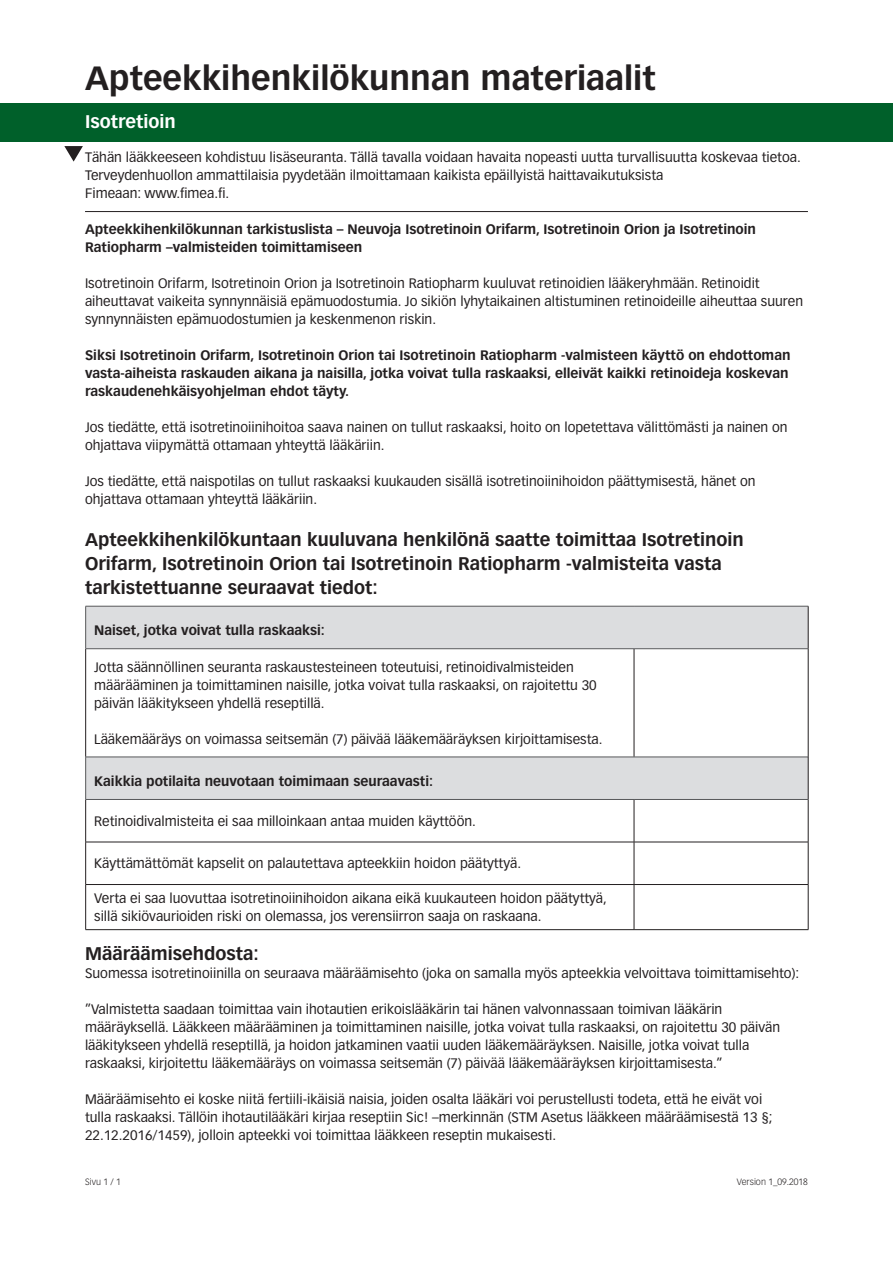
<style>
.page{position:relative;width:893px;height:1263px;background:#fff}
.page>*{position:absolute;margin:0;border:0;box-sizing:border-box;transform-origin:0 0}
.t1{font:700 33px "Vectora LH";color:#231f20}
.t2{font:700 18px/24px "Vectora LH";color:#231f20}
.t3{font:700 18px "Vectora LH";color:#fff}
.t4{font:13.5px/18px "Vectora LH";color:#231f20}
.t5{font:700 13.5px/18px "Vectora LH";color:#231f20}
.t6{font:300 9px "Vectora LH";color:#231f20}
</style>
<div class="page">
<hr style="left:85px;top:211px;width:723px;height:1px;background:#231f20">
<div style="left:86px;top:607px;width:722px;height:41px;background:#dcdddf"></div>
<svg style="left:86px;top:649px;width:722px;height:280px"></svg>
<hr style="left:85px;top:649px;width:1px;height:108px;background:#231f20">
<hr style="left:634px;top:649px;width:1px;height:108px;background:#231f20">
<hr style="left:808px;top:649px;width:1px;height:108px;background:#231f20">
<hr style="left:85px;top:800px;width:1px;height:42px;background:#231f20">
<hr style="left:634px;top:800px;width:1px;height:42px;background:#231f20">
<hr style="left:808px;top:799px;width:1px;height:43px;background:#231f20">
<hr style="left:85px;top:842px;width:549px;height:1px;background:#231f20">
<hr style="left:85px;top:842px;width:1px;height:42px;background:#231f20">
<hr style="left:634px;top:842px;width:174px;height:1px;background:#231f20">
<hr style="left:634px;top:842px;width:1px;height:42px;background:#231f20">
<hr style="left:808px;top:842px;width:1px;height:42px;background:#231f20">
<hr style="left:634px;top:884px;width:174px;height:1px;background:#231f20">
<hr style="left:808px;top:885px;width:1px;height:44px;background:#231f20">
<hr style="left:634px;top:929px;width:174px;height:1px;background:#231f20">
<hr style="left:85px;top:884px;width:549px;height:1px;background:#231f20">
<hr style="left:85px;top:885px;width:1px;height:44px;background:#231f20">
<hr style="left:634px;top:885px;width:1px;height:44px;background:#231f20">
<hr style="left:85px;top:929px;width:549px;height:1px;background:#231f20">
<hr style="left:85px;top:606px;width:1px;height:42px;background:#57585a">
<hr style="left:85px;top:606px;width:549px;height:1px;background:#57585a">
<hr style="left:634px;top:606px;width:174px;height:1px;background:#57585a">
<hr style="left:808px;top:606px;width:1px;height:43px;background:#231f20">
<hr style="left:85px;top:648px;width:549px;height:1px;background:#57585a">
<hr style="left:634px;top:648px;width:174px;height:1px;background:#57585a">
<hr style="left:85px;top:757px;width:1px;height:42px;background:#57585a">
<hr style="left:85px;top:757px;width:549px;height:1px;background:#57585a">
<hr style="left:634px;top:757px;width:174px;height:1px;background:#57585a">
<hr style="left:808px;top:757px;width:1px;height:42px;background:#231f20">
<hr style="left:85px;top:799px;width:549px;height:1px;background:#57585a">
<hr style="left:634px;top:799px;width:174px;height:1px;background:#57585a">
<div style="left:0;top:103px;width:893px;height:38px;background:#00602a"></div>
<svg style="left:64px;top:146px;width:19px;height:16px"></svg>
<h1 class="t1" style="left:85px;top:58px;width:572px">Apteekkihenkilökunnan materiaalit</h1>
<h2 class="t3" style="left:85px;top:111px;width:92px">Isotretioin</h2>
<p class="t4" style="left:85px;top:148px;width:717px">Tähän lääkkeeseen kohdistuu lisäseuranta. Tällä tavalla voidaan havaita nopeasti uutta turvallisuutta koskevaa tietoa.<br>Terveydenhuollon ammattilaisia pyydetään ilmoittamaan kaikista epäillyistä haittavaikutuksista<br>Fimeaan: www.fimea.fi.</p>
<p class="t5" style="left:85px;top:220px;width:673px">Apteekkihenkilökunnan tarkistuslista – Neuvoja Isotretinoin Orifarm, Isotretinoin Orion ja Isotretinoin<br>Ratiopharm –valmisteiden toimittamiseen</p>
<p class="t4" style="left:85px;top:274px;width:720px">Isotretinoin Orifarm, Isotretinoin Orion ja Isotretinoin Ratiopharm kuuluvat retinoidien lääkeryhmään. Retinoidit aiheuttavat vaikeita synnynnäisiä epämuodostumia. Jo sikiön lyhytaikainen altistuminen retinoideille aiheuttaa suuren synnynnäisten epämuodostumien ja keskenmenon riskin.</p>
<p class="t5" style="left:85px;top:346px;width:707px">Siksi Isotretinoin Orifarm, Isotretinoin Orion tai Isotretinoin Ratiopharm -valmisteen käyttö on ehdottoman vasta-aiheista raskauden aikana ja naisilla, jotka voivat tulla raskaaksi, elleivät kaikki retinoideja koskevan raskaudenehkäisyohjelman ehdot täyty.</p>
<p class="t4" style="left:85px;top:418px;width:704px">Jos tiedätte, että isotretinoiinihoitoa saava nainen on tullut raskaaksi, hoito on lopetettava välittömästi ja nainen on ohjattava viipymättä ottamaan yhteyttä lääkäriin.</p>
<p class="t4" style="left:85px;top:472px;width:672px">Jos tiedätte, että naispotilas on tullut raskaaksi kuukauden sisällä isotretinoiinihoidon päättymisestä, hänet on ohjattava ottamaan yhteyttä lääkäriin.</p>
<h2 class="t2" style="left:85px;top:528px;width:660px">Apteekkihenkilökuntaan kuuluvana henkilönä saatte toimittaa Isotretinoin<br>Orifarm, Isotretinoin Orion tai Isotretinoin Ratiopharm -valmisteita vasta tarkistettuanne seuraavat tiedot:</h2>
<p class="t5" style="left:94px;top:621px;width:232px">Naiset, jotka voivat tulla raskaaksi:</p>
<p class="t4" style="left:94px;top:658px;width:504px">Jotta säännöllinen seuranta raskaustesteineen toteutuisi, retinoidivalmisteiden määrääminen ja toimittaminen naisille, jotka voivat tulla raskaaksi, on rajoitettu 30 päivän lääkitykseen yhdellä reseptillä.</p>
<p class="t4" style="left:94px;top:730px;width:510px">Lääkemääräys on voimassa seitsemän (7) päivää lääkemääräyksen kirjoittamisesta.</p>
<p class="t5" style="left:94px;top:772px;width:341px">Kaikkia potilaita neuvotaan toimimaan seuraavasti:</p>
<p class="t4" style="left:94px;top:812px;width:383px">Retinoidivalmisteita ei saa milloinkaan antaa muiden käyttöön.</p>
<p class="t4" style="left:94px;top:855px;width:428px">Käyttämättömät kapselit on palautettava apteekkiin hoidon päätyttyä.</p>
<p class="t4" style="left:94px;top:889px;width:514px">Verta ei saa luovuttaa isotretinoiinihoidon aikana eikä kuukauteen hoidon päätyttyä, sillä sikiövaurioiden riski on olemassa, jos verensiirron saaja on raskaana.</p>
<h2 class="t2" style="left:85px;top:942px;width:175px">Määräämisehdosta:</h2>
<p class="t4" style="left:85px;top:964px;width:716px">Suomessa isotretinoiinilla on seuraava määräämisehto (joka on samalla myös apteekkia velvoittava toimittamisehto):</p>
<p class="t4" style="left:85px;top:1000px;width:697px">”Valmistetta saadaan toimittaa vain ihotautien erikoislääkärin tai hänen valvonnassaan toimivan lääkärin määräyksellä. Lääkkeen määrääminen ja toimittaminen naisille, jotka voivat tulla raskaaksi, on rajoitettu 30 päivän lääkitykseen yhdellä reseptillä, ja hoidon jatkaminen vaatii uuden lääkemääräyksen. Naisille, jotka voivat tulla raskaaksi, kirjoitettu lääkemääräys on voimassa seitsemän (7) päivää lääkemääräyksen kirjoittamisesta.”</p>
<p class="t4" style="left:85px;top:1090px;width:689px">Määräämisehto ei koske niitä fertiili-ikäisiä naisia, joiden osalta lääkäri voi perustellusti todeta, että he eivät voi tulla raskaaksi. Tällöin ihotautilääkäri kirjaa reseptiin Sic! –merkinnän (STM Asetus lääkkeen määräämisestä 13 §;<br>22.12.2016/1459), jolloin apteekki voi toimittaa lääkkeen reseptin mukaisesti.</p>
<p class="t6" style="left:85px;top:1176px;width:37px">Sivu 1 / 1</p>
<p class="t6" style="left:737px;top:1176px;width:72px">Version 1_09.2018</p>
</div>
